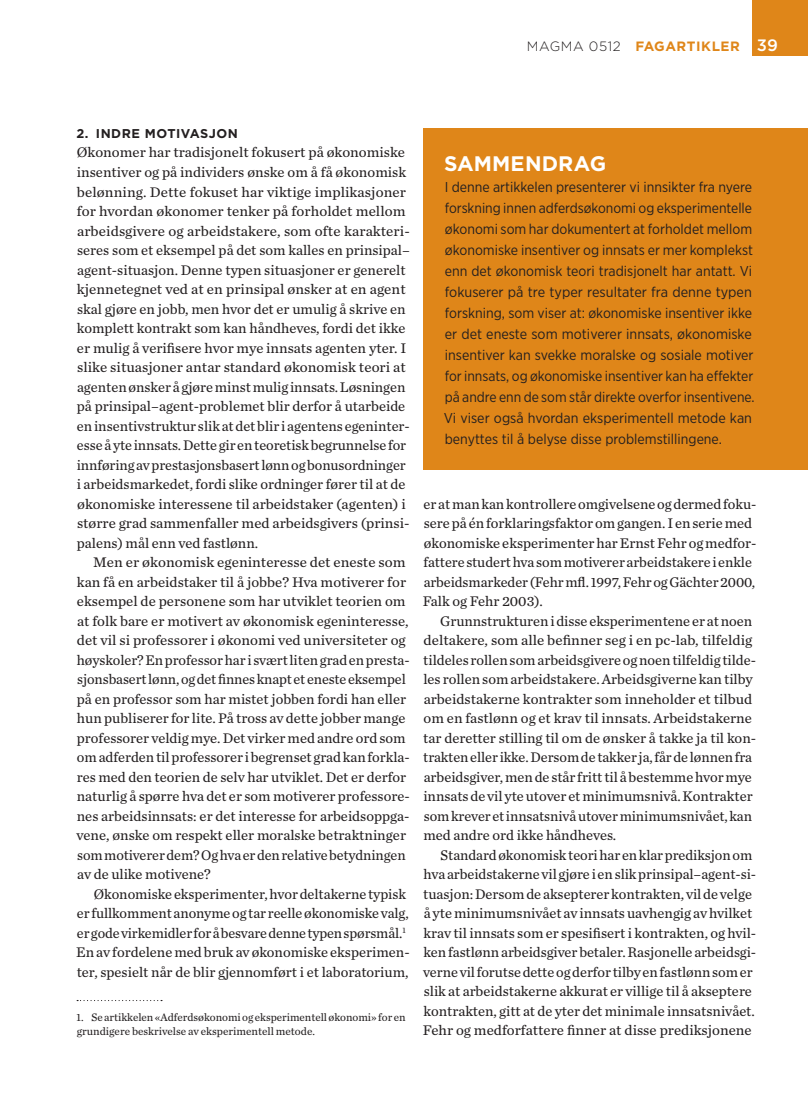
<style>
.page{position:relative;width:808px;height:1106px;background:#fff}
.page>*{position:absolute;margin:0;border:0;box-sizing:border-box;transform-origin:0 0}
.t1{font:700 21px "Gotham";letter-spacing:.01em;color:#fff}
.t2{font:14.55px/19.5px "Chronicle Text G2";color:#231f20}
.t3{font:14.25px/21px "Gotham Narrow";color:#231f20}
.t4{font:700 13.5px "Gotham";letter-spacing:.04em;color:#df8619}
.t5{font:700 12.75px "Gotham";letter-spacing:.04em;color:#231f20}
.t6{font:11.25px/14.2px "Chronicle Text G2";color:#231f20}
.s1{font-weight:300;color:#231f20}
.s2{font-weight:500;font-size:16.5px;color:#fff}
</style>
<div class="page">
<div style="left:753px;top:0;width:55px;height:55px;background:#df8619"></div>
<svg style="left:77px;top:1000px;width:85px;height:1px"></svg>
<div style="left:423px;top:128px;width:385px;height:341px;background:#df8619"></div>
<p class="t4" style="left:527px;top:37px;width:253px"><span class="s1">MAGMA 0512</span> FAGARTIKLER <span class="s2">39</span></p>
<p class="t5" style="left:76px;top:125px;width:163px">2. INDRE MOTIVASJON</p>
<p class="t2" style="left:77px;top:142px;width:335px">Økonomer har tradisjonelt fokusert på økonomiske insentiver og på individers ønske om å få økonomisk belønning. Dette fokuset har viktige implikasjoner for hvordan økonomer tenker på forholdet mellom arbeidsgivere og arbeidstakere, som ofte karakteri&shy;seres som et eksempel på det som kalles en prinsipal– agent-situasjon. Denne typen situasjoner er generelt kjennetegnet ved at en prinsipal ønsker at en agent skal gjøre en jobb, men hvor det er umulig å skrive en komplett kontrakt som kan håndheves, fordi det ikke er mulig å verifisere hvor mye innsats agenten yter. I slike situasjoner antar standard økonomisk teori at agenten ønsker å gjøre minst mulig innsats. Løsningen på prinsipal–agent-problemet blir derfor å utarbeide en insentivstruktur slik at det blir i agentens egeninter&shy;esse å yte innsats. Dette gir en teoretisk begrunnelse for innføring av prestasjonsbasert lønn og bonusordninger i arbeidsmarkedet, fordi slike ordninger fører til at de økonomiske interessene til arbeidstaker (agenten) i større grad sammenfaller med arbeidsgivers (prinsi&shy;palens) mål enn ved fastlønn.</p>
<p class="t2" style="left:77px;top:552px;width:335px;text-indent:17px">Men er økonomisk egeninteresse det eneste som kan få en arbeidstaker til å jobbe? Hva motiverer for eksempel de personene som har utviklet teorien om at folk bare er motivert av økonomisk egeninteresse, det vil si professorer i økonomi ved universiteter og høyskoler? En professor har i svært liten grad en presta&shy;sjonsbasert lønn, og det finnes knapt et eneste eksempel på en professor som har mistet jobben fordi han eller hun publiserer for lite. På tross av dette jobber mange professorer veldig mye. Det virker med andre ord som om adferden til professorer i begrenset grad kan forkla&shy;res med den teorien de selv har utviklet. Det er derfor naturlig å spørre hva det er som motiverer professore&shy;nes arbeidsinnsats: er det interesse for arbeidsoppga&shy;vene, ønske om respekt eller moralske betraktninger som motiverer dem? Og hva er den relative betydningen av de ulike motivene?</p>
<p class="t2" style="left:76px;top:883px;width:335px;text-indent:18px">Økonomiske eksperimenter, hvor deltakerne typisk er fullkomment anonyme og tar reelle økonomiske valg, er gode virkemidler for å besvare denne typen spørsmål.<sup>1<br></sup>En av fordelene med bruk av økonomiske eksperimen&shy;ter, spesielt når de blir gjennomført i et laboratorium,</p>
<p class="t6" style="left:76px;top:1009px;width:331px">1. Se artikkelen «Adferdsøkonomi og eksperimentell økonomi» for en grundigere beskrivelse av eksperimentell metode.</p>
<h1 class="t1" style="left:444px;top:149px;width:164px">SAMMENDRAG</h1>
<p class="t3" style="left:444px;top:176px;width:312px">I denne artikkelen presenterer vi innsikter fra nyere forskning innen adferdsøkonomi og eksperimentelle økonomi som har dokumentert at forholdet mellom økonomiske insentiver og innsats er mer komplekst enn det økonomisk teori tradisjonelt har antatt. Vi fokuserer på tre typer resultater fra denne typen forskning, som viser at: økonomiske insentiver ikke er det eneste som motiverer innsats, økonomiske insentiver kan svekke moralske og sosiale motiver for innsats, og økonomiske insentiver kan ha effekter på andre enn de som står direkte overfor insentivene.<br>Vi viser også hvordan eksperimentell metode kan benyttes til å belyse disse problemstillingene.</p>
<p class="t2" style="left:423px;top:493px;width:335px">er at man kan kontrollere omgivelsene og dermed foku&shy;sere på én forklaringsfaktor om gangen. I en serie med økonomiske eksperimenter har Ernst Fehr og medfor&shy;fattere studert hva som motiverer arbeidstakere i enkle arbeidsmarkeder (Fehr mfl. 1997, Fehr og Gächter 2000, Falk og Fehr 2003).</p>
<p class="t2" style="left:423px;top:610px;width:334px;text-indent:17px">Grunnstrukturen i disse eksperimentene er at noen deltakere, som alle befinner seg i en pc-lab, tilfeldig tildeles rollen som arbeidsgivere og noen tilfeldig tilde&shy;les rollen som arbeidstakere. Arbeidsgiverne kan tilby arbeidstakerne kontrakter som inneholder et tilbud om en fastlønn og et krav til innsats. Arbeidstakerne tar deretter stilling til om de ønsker å takke ja til kon&shy;trakten eller ikke. Dersom de takker ja, får de lønnen fra arbeidsgiver, men de står fritt til å bestemme hvor mye innsats de vil yte utover et minimumsnivå. Kontrakter som krever et innsatsnivå utover minimumsnivået, kan med andre ord ikke håndheves.</p>
<p class="t2" style="left:423px;top:844px;width:335px;text-indent:18px">Standard økonomisk teori har en klar prediksjon om hva arbeidstakerne vil gjøre i en slik prinsipal–agent-si&shy;tuasjon: Dersom de aksepterer kontrakten, vil de velge å yte minimumsnivået av innsats uavhengig av hvilket krav til innsats som er spesifisert i kontrakten, og hvil&shy;ken fastlønn arbeidsgiver betaler. Rasjonelle arbeidsgi&shy;verne vil forutse dette og derfor tilby en fastlønn som er slik at arbeidstakerne akkurat er villige til å akseptere kontrakten, gitt at de yter det minimale innsatsnivået.<br>Fehr og medforfattere finner at disse prediksjonene</p>
</div>
